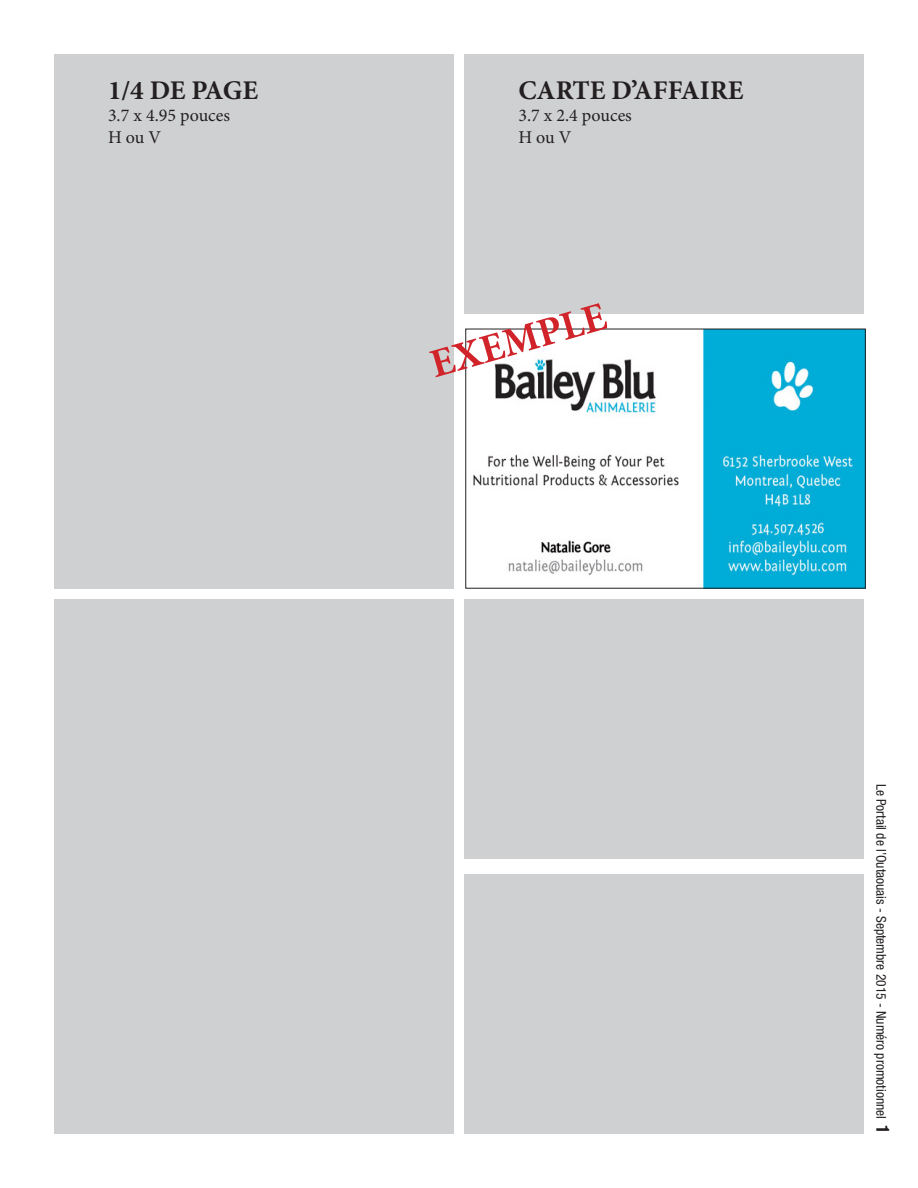
<style>
.page{position:relative;width:918px;height:1188px;background:#fff}
.page>*{position:absolute;margin:0;border:0;box-sizing:border-box;transform-origin:0 0}
.t1{font:700 40.5px "Minion Pro";color:#d1232a}
.t2{font:700 27px "Minion Pro";color:#231f20}
.t3{font:18px "Minion Pro";color:#231f20}
.t4{font:condensed 13.5px "Helvetica Neue LT Std";color:#231f20}
.s1{font-weight:700;font-size:18px}
</style>
<div class="page">
<div style="left:54px;top:54px;width:400px;height:535px;background:#cfd0d2"></div>
<div style="left:54px;top:599px;width:400px;height:535px;background:#cfd0d2"></div>
<div style="left:464px;top:54px;width:400px;height:259px;background:#cfd0d2"></div>
<div style="left:464px;top:599px;width:400px;height:260px;background:#cfd0d2"></div>
<img style="left:473px;top:331px;width:391px;height:256px">
<div style="left:465px;top:329px;width:401px;height:260px;border:1px solid #231f20"></div>
<div style="left:464px;top:875px;width:400px;height:259px;background:#cfd0d2"></div>
<p class="t2" style="left:108px;top:72px;width:152px">1/4 DE PAGE</p>
<p class="t3" style="left:108px;top:103px;width:124px">3.7 x 4.95 pouces</p>
<p class="t3" style="left:108px;top:125px;width:55px">H ou V</p>
<p class="t2" style="left:518px;top:72px;width:227px">CARTE D’AFFAIRE</p>
<p class="t3" style="left:518px;top:103px;width:115px">3.7 x 2.4 pouces</p>
<p class="t3" style="left:518px;top:125px;width:55px">H ou V</p>
<p class="t1" style="left:423px;top:338px;width:182px;rotate:-16deg">EXEMPLE</p>
<p class="t4" style="left:889px;top:784px;width:352px;rotate:90deg">Le Portail de l’Outaouais - Septembre 2015 - Numéro promotionnel <span class="s1">1</span></p>
</div>
